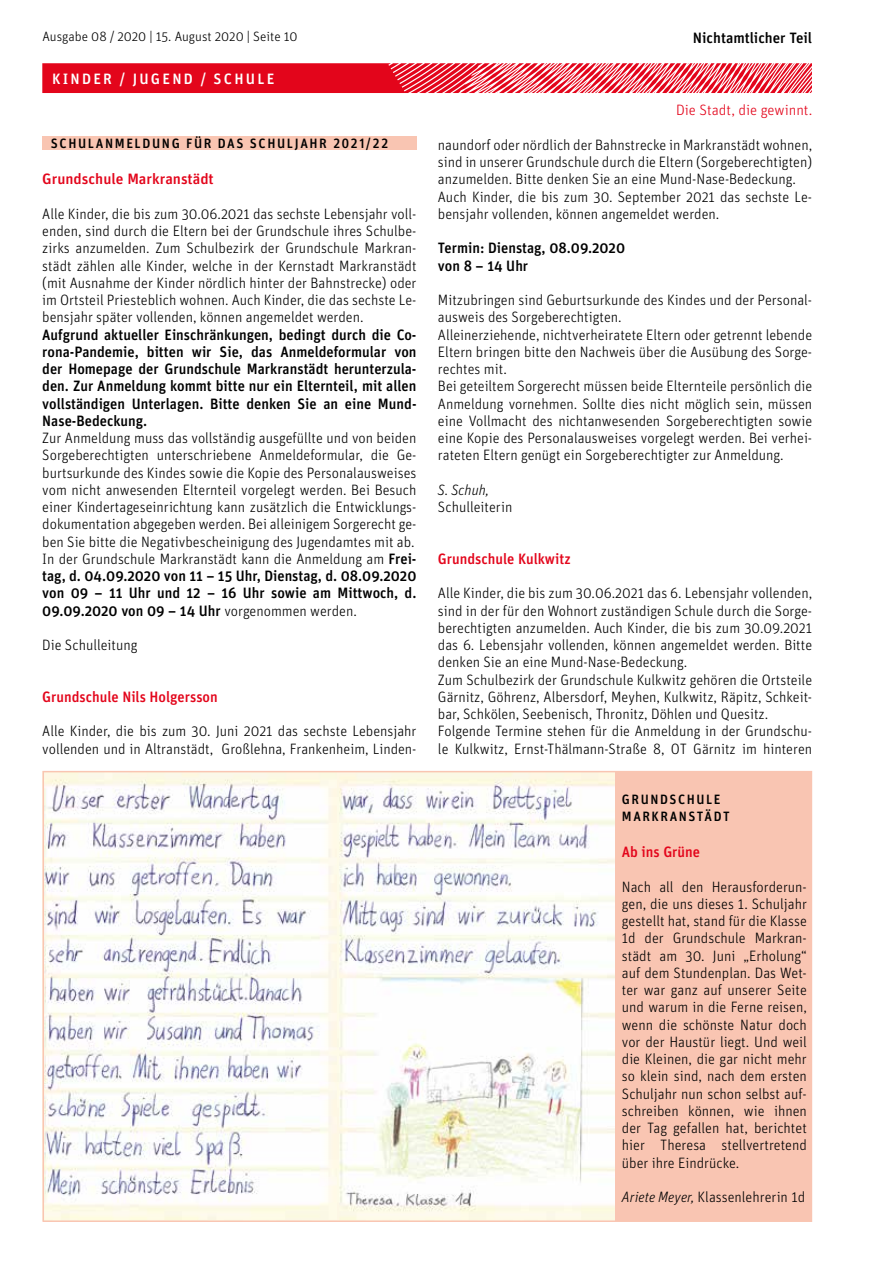
<style>
.page{position:relative;width:893px;height:1263px;background:#fff}
.page>*{position:absolute;margin:0;border:0;box-sizing:border-box;transform-origin:0 0}
.t1{font:300 15px/17.2px "Unit OT";color:#000}
.t2{font:500 15px/17.2px "Unit OT";color:#000;text-align:justify}
.t3{font:500 15px "Unit OT";color:#e3051b}
.t4{font:500 15px "Unit OT";letter-spacing:.15em;color:#fff}
.t5{font:300 15px "Unit OT";color:#e3051b}
.t6{font:italic 300 15px "Unit OT";color:#000}
.t7{font:500 13.5px/17.2px "Unit OT";letter-spacing:.12em;color:#000}
.t8{font:300 13.5px "Unit OT";color:#000}
.s1{font-weight:500}
.s2{font-style:italic}
</style>
<div class="page">
<svg style="left:42px;top:63px;width:770px;height:30px;background:#e93d4e"></svg>
<div style="left:42px;top:137px;width:374px;height:13px;background:#f9c5b2"></div>
<div style="left:614px;top:771px;width:198px;height:449px;background:#f9c5b2"></div>
<img style="left:46px;top:774px;width:292px;height:445px">
<img style="left:338px;top:774px;width:276px;height:445px">
<div style="left:43px;top:771px;width:769px;height:451px;border:2px solid #f9c5b2"></div>
<p class="t8" style="left:43px;top:29px;width:257px">Ausgabe 08 / 2020 | 15. August 2020 | Seite 10</p>
<p class="t2" style="left:693px;top:29px;width:121px">Nichtamtlicher Teil</p>
<p class="t4" style="left:52px;top:70px;width:224px">KINDER / JUGEND / SCHULE</p>
<p class="t7" style="left:51px;top:135px;width:339px">SCHULANMELDUNG FÜR DAS SCHULJAHR 2021/22</p>
<p class="t3" style="left:42px;top:170px;width:173px">Grundschule Markranstädt</p>
<p class="t1" style="left:42px;top:205px;width:376px;text-align:justify">Alle Kinder, die bis zum 30.06.2021 das sechste Lebensjahr voll&shy;enden, sind durch die Eltern bei der Grundschule ihres Schulbe&shy;zirks anzumelden. Zum Schulbezirk der Grundschule Markran&shy;städt zählen alle Kinder, welche in der Kernstadt Markranstädt (mit Ausnahme der Kinder nördlich hinter der Bahnstrecke) oder im Ortsteil Priesteblich wohnen. Auch Kinder, die das sechste Le&shy;bensjahr später vollenden, können angemeldet werden.</p>
<p class="t2" style="left:42px;top:326px;width:376px">Aufgrund aktueller Einschränkungen, bedingt durch die Co&shy;rona-Pandemie, bitten wir Sie, das Anmeldeformular von der Homepage der Grundschule Markranstädt herunterzula&shy;den. Zur Anmeldung kommt bitte nur ein Elternteil, mit allen vollständigen Unterlagen. Bitte denken Sie an eine Mund-Nase-Bedeckung.</p>
<p class="t1" style="left:42px;top:429px;width:376px">Zur Anmeldung muss das vollständig ausgefüllte und von beiden Sorgeberechtigten unterschriebene Anmeldeformular, die Ge&shy;burtsurkunde des Kindes sowie die Kopie des Personalausweises vom nicht anwesenden Elternteil vorgelegt werden. Bei Besuch einer Kindertageseinrichtung kann zusätzlich die Entwicklungs&shy;dokumentation abgegeben werden. Bei alleinigem Sorgerecht ge&shy;ben Sie bitte die Negativbescheinigung des Jugendamtes mit ab.<br>In der Grundschule Markranstädt kann die Anmeldung am <span class="s1">Frei&shy;tag, d. 04.09.2020 von 11 – 15 Uhr, Dienstag, d. 08.09.2020 von 09 – 11 Uhr und 12 – 16 Uhr sowie am Mittwoch, d.<br>09.09.2020 von 09 – 14 Uhr</span> vorgenommen werden.</p>
<p class="t1" style="left:42px;top:636px;width:97px">Die Schulleitung</p>
<p class="t3" style="left:42px;top:688px;width:177px">Grundschule Nils Holgersson</p>
<p class="t1" style="left:42px;top:723px;width:376px">Alle Kinder, die bis zum 30. Juni 2021 das sechste Lebensjahr vollenden und in Altranstädt, Großlehna, Frankenheim, Linden-</p>
<p class="t5" style="left:676px;top:102px;width:138px">Die Stadt, die gewinnt.</p>
<p class="t1" style="left:438px;top:136px;width:376px">naundorf oder nördlich der Bahnstrecke in Markranstädt wohnen, sind in unserer Grundschule durch die Eltern (Sorgeberechtigten) anzumelden. Bitte denken Sie an eine Mund-Nase-Bedeckung.<br>Auch Kinder, die bis zum 30. September 2021 das sechste Le&shy;bensjahr vollenden, können angemeldet werden.</p>
<p class="t2" style="left:438px;top:239px;width:189px">Termin: Dienstag, 08.09.2020 von 8 – 14 Uhr</p>
<p class="t1" style="left:438px;top:291px;width:376px">Mitzubringen sind Geburtsurkunde des Kindes und der Personal&shy;ausweis des Sorgeberechtigten.<br>Alleinerziehende, nichtverheiratete Eltern oder getrennt lebende Eltern bringen bitte den Nachweis über die Ausübung des Sorge&shy;rechtes mit.<br>Bei geteiltem Sorgerecht müssen beide Elternteile persönlich die Anmeldung vornehmen. Sollte dies nicht möglich sein, müssen eine Vollmacht des nichtanwesenden Sorgeberechtigten sowie eine Kopie des Personalausweises vorgelegt werden. Bei verhei&shy;rateten Eltern genügt ein Sorgeberechtigter zur Anmeldung.</p>
<p class="t6" style="left:438px;top:481px;width:53px">S. Schuh,</p>
<p class="t1" style="left:438px;top:498px;width:76px">Schulleiterin</p>
<p class="t3" style="left:438px;top:550px;width:134px">Grundschule Kulkwitz</p>
<p class="t1" style="left:438px;top:585px;width:376px">Alle Kinder, die bis zum 30.06.2021 das 6. Lebensjahr vollenden, sind in der für den Wohnort zuständigen Schule durch die Sorge&shy;berechtigten anzumelden. Auch Kinder, die bis zum 30.09.2021 das 6. Lebensjahr vollenden, können angemeldet werden. Bitte denken Sie an eine Mund-Nase-Bedeckung.<br>Zum Schulbezirk der Grundschule Kulkwitz gehören die Ortsteile Gärnitz, Göhrenz, Albersdorf, Meyhen, Kulkwitz, Räpitz, Schkeit&shy;bar, Schkölen, Seebenisch, Thronitz, Döhlen und Quesitz.<br>Folgende Termine stehen für die Anmeldung in der Grundschu&shy;le Kulkwitz, Ernst-Thälmann-Straße 8, OT Gärnitz im hinteren</p>
<p class="t7" style="left:622px;top:790px;width:109px">GRUNDSCHULE<br>MARKRANSTÄDT</p>
<p class="t3" style="left:622px;top:843px;width:80px">Ab ins Grüne</p>
<p class="t1" style="left:622px;top:878px;width:186px;text-align:justify">Nach all den Herausforderun&shy;gen, die uns dieses 1. Schuljahr gestellt hat, stand für die Klasse 1d der Grundschule Markran&shy;städt am 30. Juni „Erholung“ auf dem Stundenplan. Das Wet&shy;ter war ganz auf unserer Seite und warum in die Ferne reisen, wenn die schönste Natur doch vor der Haustür liegt. Und weil die Kleinen, die gar nicht mehr so klein sind, nach dem ersten Schuljahr nun schon selbst auf&shy;schreiben können, wie ihnen der Tag gefallen hat, berichtet hier Theresa stellvertretend über ihre Eindrücke.</p>
<p class="t1" style="left:622px;top:1188px;width:185px"><span class="s2">Ariete Meyer,</span> Klassenlehrerin 1d</p>
</div>
